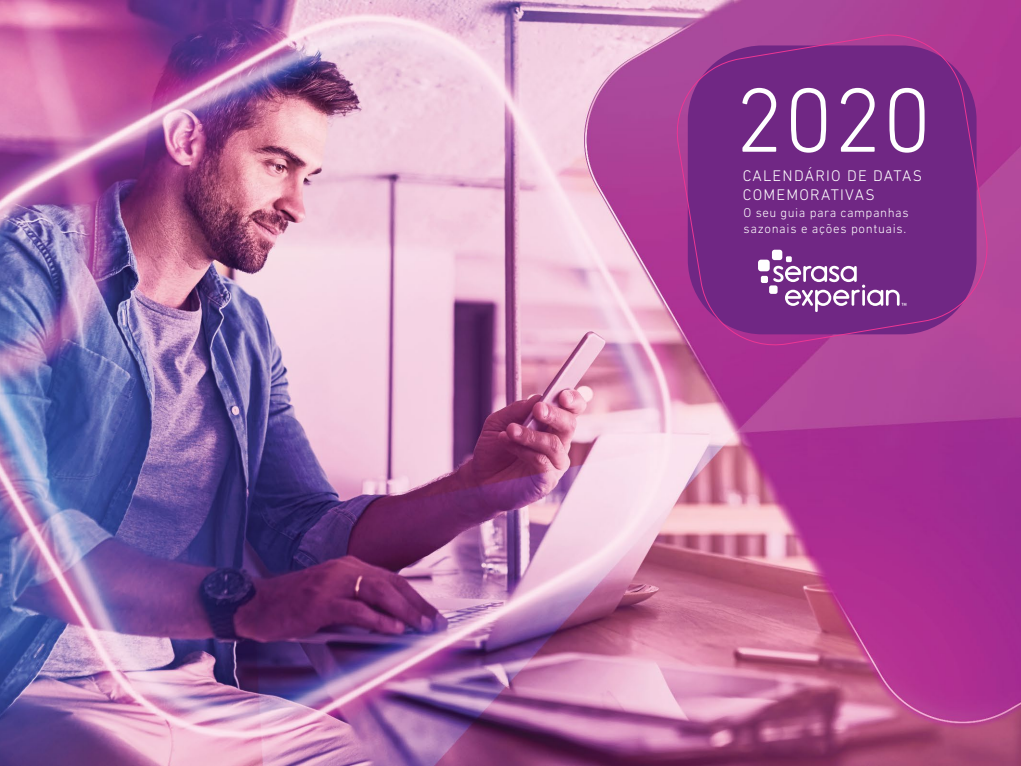
<style>
.page{position:relative;width:1021px;height:766px;background:#fff}
.page>*{position:absolute;margin:0;border:0;box-sizing:border-box;transform-origin:0 0}
.t1{font:300 92.5px "DIN Next LT Pro";color:#fff}
.t2{font:300 15.6px/18.8px "DIN Next LT Pro";letter-spacing:.08em;color:#fff}
.t3{font:300 12.9px/15.5px "DIN Next LT Pro";letter-spacing:.05em;color:#fff}
</style>
<div class="page">
<img style="left:0;top:0;width:1020px;height:765px">
<svg style="left:670px;top:28px;width:323px;height:323px;background:#812d89"></svg>
<div style="left:772px;top:250px;width:10px;height:10px;background:#fff;border-radius:3px"></div>
<div style="left:758px;top:259px;width:11px;height:12px;background:#fff;border-radius:3px"></div>
<div style="left:760px;top:276px;width:8px;height:7px;background:#fff;border-radius:2px"></div>
<div style="left:769px;top:285px;width:8px;height:9px;background:#fff;border-radius:2px"></div>
<svg style="left:773px;top:256px;width:133px;height:56px;background:#8e549d"></svg>
<h1 class="t1" style="left:734px;top:67px;width:198px">2020</h1>
<p class="t2" style="left:742px;top:166px;width:181px">CALENDÁRIO DE DATAS<br>COMEMORATIVAS</p>
<p class="t3" style="left:743px;top:205px;width:166px">O seu guia para campanhas sazonais e ações pontuais.</p>
</div>
